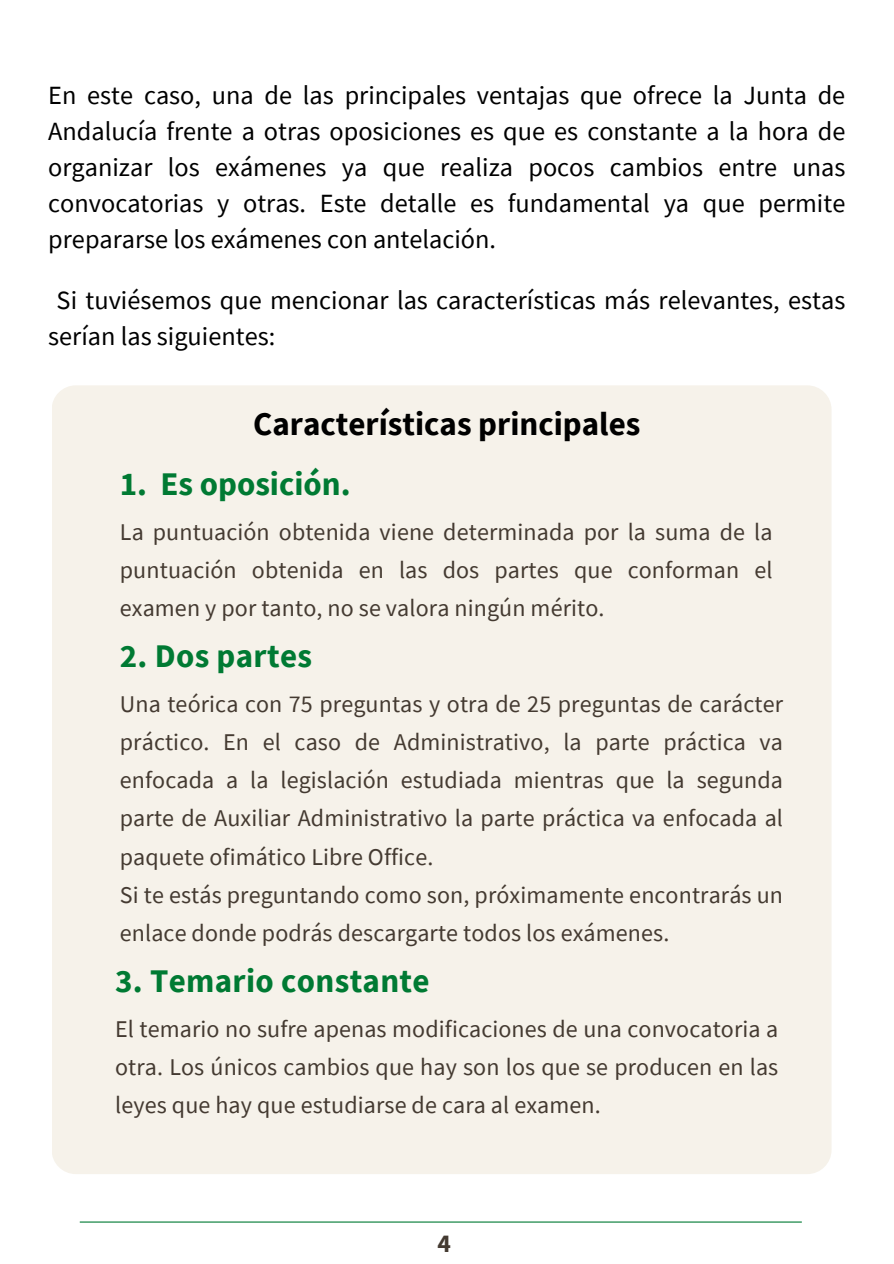
<style>
.page{position:relative;width:894px;height:1264px;background:#fff}
.page>*{position:absolute;margin:0;border:0;box-sizing:border-box;transform-origin:0 0}
.t1{font:700 33px "Source Sans Pro";letter-spacing:.01em;color:#007a33}
.t2{font:700 33px "Source Sans Pro";color:#000}
.t3{font:26.25px/36px "Source Sans Pro";color:#000}
.t4{font:700 25.5px "Source Sans Pro";color:#443a31}
.t5{font:24px/38.2px "Source Sans Pro";letter-spacing:.005em;color:#443a31;text-align:justify}
</style>
<div class="page">
<hr style="left:80px;top:1221px;width:721px;height:1px;background:#007a33">
<div style="left:52px;top:385px;width:779px;height:789px;background:#f6f2ea;border-radius:24px"></div>
<p class="t3" style="left:48px;top:76px;width:798px;text-align:justify">En este caso, una de las principales ventajas que ofrece la Junta de Andalucía frente a otras oposiciones es que es constante a la hora de organizar los exámenes ya que realiza pocos cambios entre unas convocatorias y otras. Este detalle es fundamental ya que permite prepararse los exámenes con antelación.</p>
<p class="t3" style="left:48px;top:281px;width:798px;text-indent:8px">Si tuviésemos que mencionar las características más relevantes, estas serían las siguientes:</p>
<h1 class="t2" style="left:253px;top:402px;width:388px">Características principales</h1>
<p class="t1" style="left:120px;top:462px;width:232px">1. Es oposición.</p>
<p class="t5" style="left:120px;top:512px;width:654px">La puntuación obtenida viene determinada por la suma de la puntuación obtenida en las dos partes que conforman el examen y por tanto, no se valora ningún mérito.</p>
<h1 class="t1" style="left:120px;top:634px;width:194px">2. Dos partes</h1>
<h1 class="t5" style="left:120px;top:684px;width:664px">Una teórica con 75 preguntas y otra de 25 preguntas de carácter práctico. En el caso de Administrativo, la parte práctica va enfocada a la legislación estudiada mientras que la segunda parte de Auxiliar Administrativo la parte práctica va enfocada al paquete ofimático Libre Office.</h1>
<h1 class="t5" style="left:120px;top:875px;width:664px">Si te estás preguntando como son, próximamente encontrarás un enlace donde podrás descargarte todos los exámenes.</h1>
<p class="t1" style="left:115px;top:959px;width:316px">3. Temario constante</p>
<p class="t5" style="left:115px;top:1008px;width:664px">El temario no sufre apenas modificaciones de una convocatoria a otra. Los únicos cambios que hay son los que se producen en las leyes que hay que estudiarse de cara al examen.</p>
<p class="t4" style="left:437px;top:1226px;width:15px">4</p>
</div>
